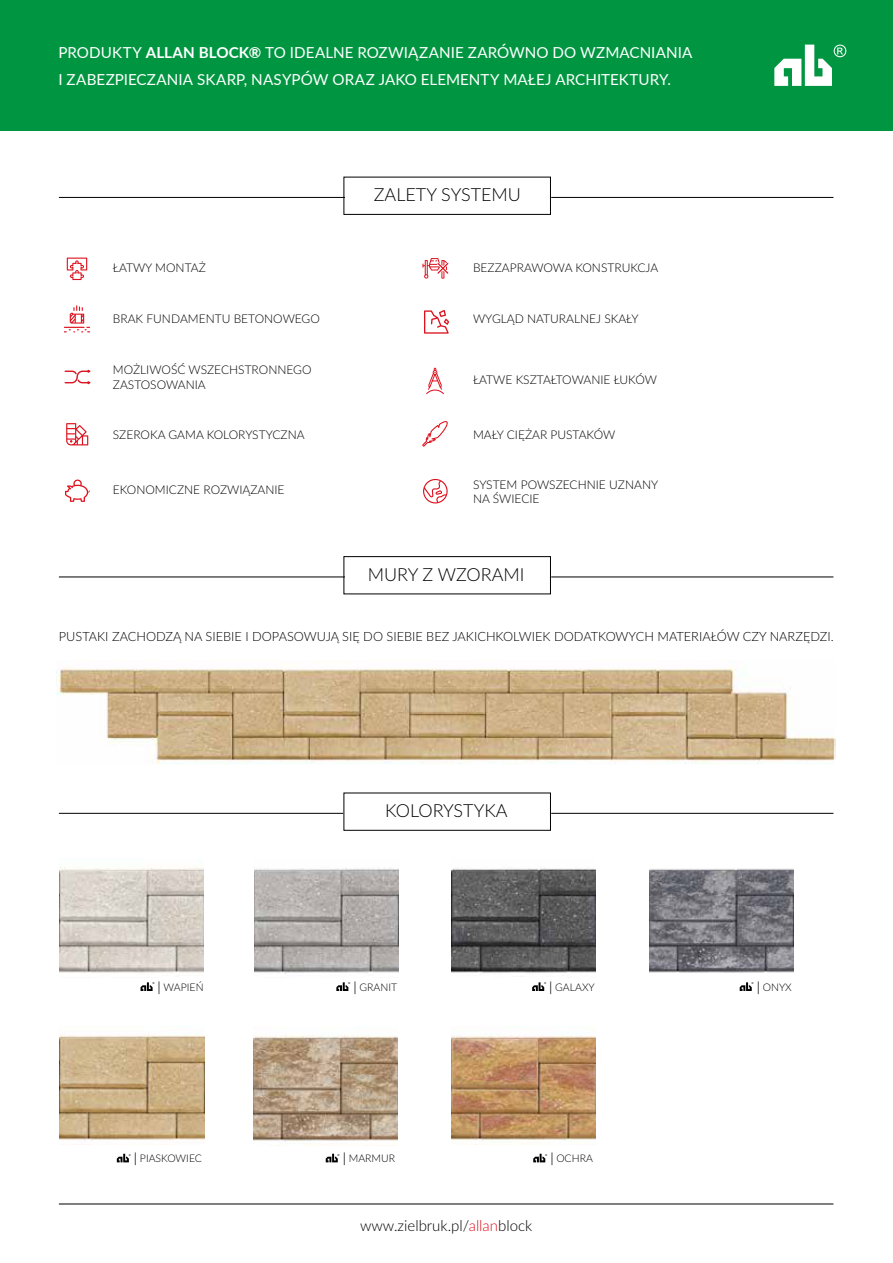
<style>
.page{position:relative;width:893px;height:1263px;background:#fff}
.page>*{position:absolute;margin:0;border:0;box-sizing:border-box;transform-origin:0 0}
.t1{font:300 18px "Lato";color:#000}
.t2{font:15.15px/27px "Lato";letter-spacing:.005em;color:#fff}
.t3{font:300 15px "Lato";color:#000}
.t4{font:300 12.75px "Lato";color:#000}
.t5{font:300 12px/14.4px "Lato";color:#000}
.t6{font:300 10.5px "Lato";color:#000}
.t7{font:500 2.7px "Lato";color:#000}
.s1{font-weight:700}
.s2{font-family:"Alegreya Sans";font-weight:400;font-size:12px}
.s3{color:#de111e}
</style>
<div class="page">
<div style="left:0;top:0;width:893px;height:130px;background:#009641"></div>
<hr style="left:59px;top:1204px;width:774px;height:1px;background:#000">
<img style="left:60px;top:867px;width:144px;height:106px">
<img style="left:254px;top:868px;width:144px;height:105px">
<img style="left:452px;top:868px;width:144px;height:105px">
<img style="left:253px;top:1035px;width:144px;height:106px">
<img style="left:451px;top:1035px;width:144px;height:110px">
<img style="left:649px;top:868px;width:144px;height:105px">
<img style="left:60px;top:1034px;width:144px;height:106px">
<svg style="left:336px;top:982px;width:12px;height:9px"></svg>
<svg style="left:141px;top:982px;width:12px;height:9px"></svg>
<svg style="left:532px;top:982px;width:12px;height:9px"></svg>
<svg style="left:740px;top:982px;width:12px;height:9px"></svg>
<svg style="left:533px;top:1154px;width:12px;height:8px"></svg>
<svg style="left:326px;top:1154px;width:12px;height:8px"></svg>
<svg style="left:117px;top:1154px;width:12px;height:8px"></svg>
<svg style="left:422px;top:258px;width:26px;height:21px"></svg>
<hr style="left:59px;top:577px;width:286px;height:1px;background:#000">
<hr style="left:551px;top:577px;width:282px;height:1px;background:#000">
<div style="left:344px;top:556px;width:207px;height:38px;border:1px solid #000"></div>
<hr style="left:59px;top:813px;width:284px;height:1px;background:#000">
<hr style="left:551px;top:813px;width:282px;height:1px;background:#000">
<hr style="left:59px;top:197px;width:286px;height:1px;background:#000">
<hr style="left:551px;top:197px;width:282px;height:1px;background:#000">
<div style="left:344px;top:177px;width:207px;height:38px;border:1px solid #000"></div>
<svg style="left:774px;top:45px;width:72px;height:41px"></svg>
<img style="left:56px;top:666px;width:779px;height:98px">
<svg style="left:424px;top:310px;width:25px;height:24px"></svg>
<svg style="left:426px;top:368px;width:18px;height:26px"></svg>
<svg style="left:422px;top:421px;width:26px;height:26px"></svg>
<svg style="left:423px;top:479px;width:25px;height:24px"></svg>
<svg style="left:67px;top:258px;width:20px;height:22px"></svg>
<svg style="left:64px;top:305px;width:26px;height:27px"></svg>
<svg style="left:65px;top:370px;width:25px;height:14px"></svg>
<svg style="left:66px;top:423px;width:22px;height:22px"></svg>
<svg style="left:65px;top:479px;width:25px;height:23px"></svg>
<p class="t2" style="left:59px;top:38px;width:635px">PRODUKTY <span class="s1">ALLAN BLOCK®</span> TO IDEALNE ROZWIĄZANIE ZARÓWNO DO WZMACNIANIA<br>I ZABEZPIECZANIA SKARP, NASYPÓW ORAZ JAKO ELEMENTY MAŁEJ ARCHITEKTURY.</p>
<h1 class="t1" style="left:374px;top:182px;width:149px">ZALETY SYSTEMU</h1>
<p class="t5" style="left:113px;top:260px;width:94px">ŁATWY MONTAŻ</p>
<p class="t5" style="left:473px;top:260px;width:187px">BEZZAPRAWOWA KONSTRUKCJA</p>
<p class="t5" style="left:113px;top:311px;width:209px">BRAK FUNDAMENTU BETONOWEGO</p>
<p class="t5" style="left:473px;top:311px;width:167px">WYGLĄD NATURALNEJ SKAŁY</p>
<p class="t5" style="left:113px;top:362px;width:200px">MOŻLIWOŚĆ WSZECHSTRONNEGO<br>ZASTOSOWANIA</p>
<p class="t5" style="left:473px;top:372px;width:185px">ŁATWE KSZTAŁTOWANIE ŁUKÓW</p>
<p class="t5" style="left:113px;top:427px;width:193px">SZEROKA GAMA KOLORYSTYCZNA</p>
<p class="t5" style="left:113px;top:482px;width:173px">EKONOMICZNE ROZWIĄZANIE</p>
<p class="t5" style="left:473px;top:427px;width:144px">MAŁY CIĘŻAR PUSTAKÓW</p>
<p class="t5" style="left:473px;top:477px;width:187px">SYSTEM POWSZECHNIE UZNANY<br>NA ŚWIECIE</p>
<h1 class="t1" style="left:368px;top:562px;width:158px">MURY Z WZORAMI</h1>
<p class="t4" style="left:59px;top:627px;width:776px">PUSTAKI ZACHODZĄ NA SIEBIE I DOPASOWUJĄ SIĘ DO SIEBIE BEZ JAKICHKOLWIEK DODATKOWYCH MATERIAŁÓW CZY NARZĘDZI.</p>
<h1 class="t1" style="left:385px;top:798px;width:124px">KOLORYSTYKA</h1>
<p class="t6" style="left:158px;top:980px;width:47px"><span class="s2">|</span> WAPIEŃ</p>
<p class="t7" style="left:152px;top:981px;width:4px">®</p>
<p class="t6" style="left:549px;top:980px;width:47px"><span class="s2">|</span> GALAXY</p>
<p class="t6" style="left:353px;top:980px;width:45px"><span class="s2">|</span> GRANIT</p>
<p class="t7" style="left:544px;top:981px;width:4px">®</p>
<p class="t6" style="left:757px;top:980px;width:37px"><span class="s2">|</span> ONYX</p>
<p class="t7" style="left:348px;top:981px;width:4px">®</p>
<p class="t7" style="left:752px;top:981px;width:4px">®</p>
<p class="t6" style="left:134px;top:1151px;width:70px"><span class="s2">|</span> PIASKOWIEC</p>
<p class="t7" style="left:129px;top:1153px;width:4px">®</p>
<p class="t6" style="left:343px;top:1151px;width:54px"><span class="s2">|</span> MARMUR</p>
<p class="t7" style="left:338px;top:1153px;width:4px">®</p>
<p class="t6" style="left:550px;top:1151px;width:44px"><span class="s2">|</span> OCHRA</p>
<p class="t7" style="left:545px;top:1153px;width:4px">®</p>
<p class="t3" style="left:360px;top:1215px;width:174px">www.zielbruk.pl/<span class="s3">allan</span>block</p>
</div>
